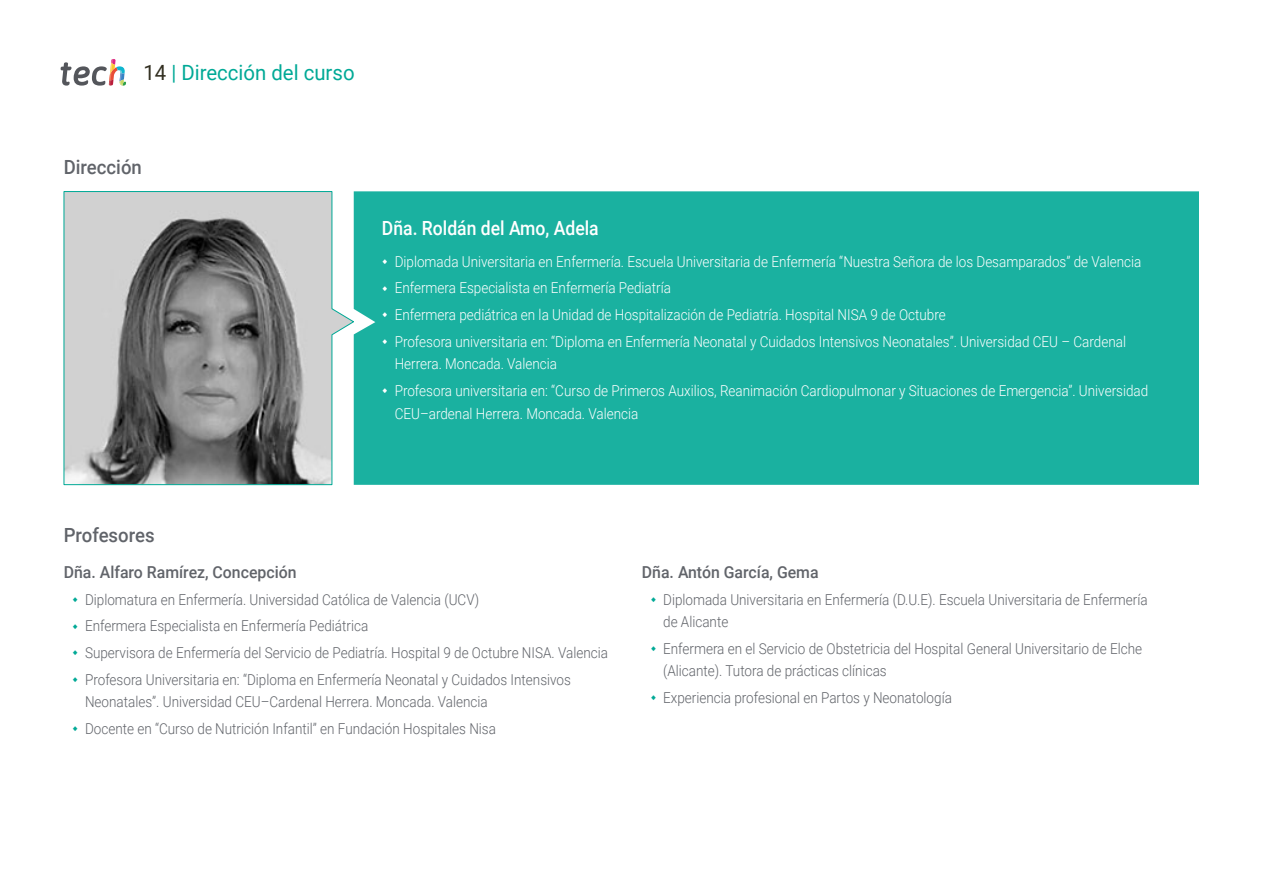
<style>
.page{position:relative;width:1263px;height:893px;background:#fff}
.page>*{position:absolute;margin:0;border:0;box-sizing:border-box;transform-origin:0 0}
.t1{font:21px "Roboto";color:#00a996}
.t2{font:500 19.5px "Roboto";color:#fff;scale:.9 1}
.t3{font:500 19.5px "Roboto";color:#61646a;scale:.95 1}
.t4{font:500 16.5px "Roboto";color:#61646a;scale:.96 1}
.t5{font:300 15px/26.7px "Roboto";color:#61646a;scale:.9 1}
.t6{font:300 15px/26.7px "Roboto";color:#fff;scale:.9 1}
.s1{color:#312e20}
</style>
<div class="page">
<svg style="left:61px;top:59px;width:65px;height:27px"></svg>
<div style="left:354px;top:191px;width:845px;height:294px;background:#1ab1a0"></div>
<svg style="left:64px;top:191px;width:290px;height:294px"></svg>
<svg style="left:383px;top:259px;width:4px;height:5px"></svg>
<svg style="left:383px;top:286px;width:4px;height:5px"></svg>
<svg style="left:383px;top:312px;width:4px;height:5px"></svg>
<svg style="left:383px;top:339px;width:4px;height:5px"></svg>
<svg style="left:383px;top:388px;width:4px;height:5px"></svg>
<h1 class="t1" style="left:144px;top:57px;width:213px"><span class="s1">14</span> | Dirección del curso</h1>
<h2 class="t3" style="left:64px;top:153px;width:84px">Dirección</h2>
<h2 class="t2" style="left:382px;top:214px;width:242px">Dña. Roldán del Amo, Adela</h2>
<p class="t6" style="left:395px;top:247px;width:831px">Diplomada Universitaria en Enfermería. Escuela Universitaria de Enfermería “Nuestra Señora de los Desamparados” de Valencia Enfermera Especialista en Enfermería Pediatría<br>Enfermera pediátrica en la Unidad de Hospitalización de Pediatría. Hospital NISA 9 de Octubre<br>Profesora universitaria en: “Diploma en Enfermería Neonatal y Cuidados Intensivos Neonatales”. Universidad CEU – Cardenal</p>
<p class="t6" style="left:395px;top:350px;width:839px">Herrera. Moncada. Valencia<br>Profesora universitaria en: “Curso de Primeros Auxilios, Reanimación Cardiopulmonar y Situaciones de Emergencia”. Universidad</p>
<p class="t6" style="left:395px;top:399px;width:272px">CEU–ardenal Herrera. Moncada. Valencia</p>
<h2 class="t3" style="left:64px;top:521px;width:97px">Profesores</h2>
<p class="t4" style="left:64px;top:560px;width:244px">Dña. Alfaro Ramírez, Concepción</p>
<p class="t5" style="left:85px;top:585px;width:582px">Diplomatura en Enfermería. Universidad Católica de Valencia (UCV)<br>Enfermera Especialista en Enfermería Pediátrica<br>Supervisora de Enfermería del Servicio de Pediatría. Hospital 9 de Octubre NISA. Valencia Profesora Universitaria en: “Diploma en Enfermería Neonatal y Cuidados Intensivos</p>
<p class="t5" style="left:85px;top:688px;width:458px">Neonatales”. Universidad CEU–Cardenal Herrera. Moncada. Valencia<br>Docente en “Curso de Nutrición Infantil” en Fundación Hospitales Nisa</p>
<p class="t4" style="left:642px;top:560px;width:186px">Dña. Antón García, Gema</p>
<p class="t5" style="left:663px;top:587px;width:540px;line-height:22.5px">Diplomada Universitaria en Enfermería (D.U.E). Escuela Universitaria de Enfermería de Alicante</p>
<p class="t5" style="left:663px;top:637px;width:534px;line-height:22.5px">Enfermera en el Servicio de Obstetricia del Hospital General Universitario de Elche (Alicante). Tutora de prácticas clínicas</p>
<p class="t5" style="left:663px;top:684px;width:322px">Experiencia profesional en Partos y Neonatología</p>
</div>
